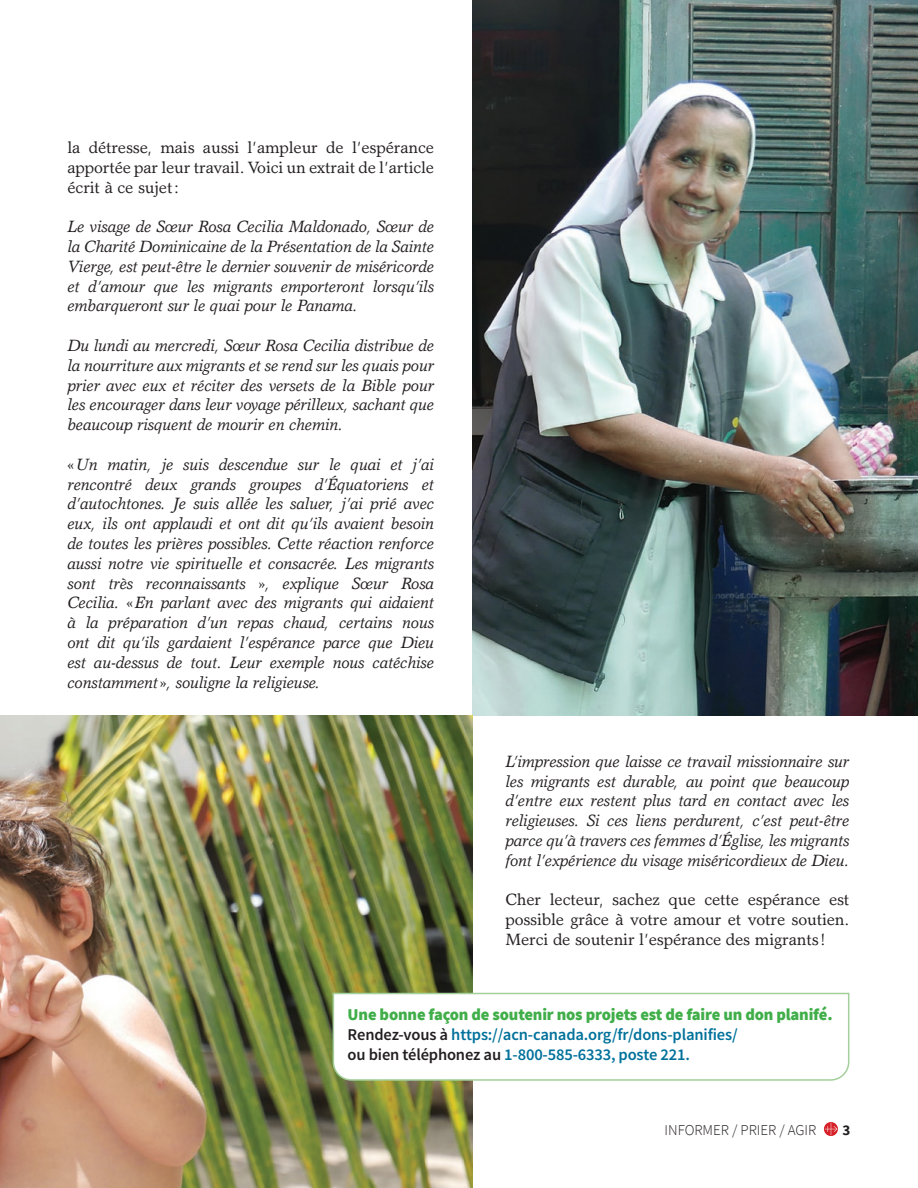
<style>
.page{position:relative;width:918px;height:1188px;background:#fff}
.page>*{position:absolute;margin:0;border:0;box-sizing:border-box;transform-origin:0 0}
.t1{font:italic 16.5px/19.8px "Garth Graphic";letter-spacing:-.01em;color:#231f20;text-align:justify}
.t2{font:16.5px/19.8px "Garth Graphic Std";letter-spacing:-.01em;color:#231f20;text-align:justify}
.t3{font:600 16.5px/19.8px "Source Sans Pro";letter-spacing:-.01em;color:#00719b}
.t4{font:300 15px "Source Sans Pro";color:#231f20}
.t5{font:700 15px "Source Sans Pro";color:#231f20}
.s1{font-weight:900;color:#40ae49}
.s2{color:#231f20}
</style>
<div class="page">
<img style="left:472px;top:0;width:446px;height:716px">
<svg style="left:824px;top:1122px;width:14px;height:14px"></svg>
<svg style="left:825px;top:1123px;width:12px;height:12px"></svg>
<img style="left:0;top:716px;width:472px;height:472px">
<svg style="left:332px;top:992px;width:518px;height:89px"></svg>
<p class="t2" style="left:68px;top:138px;width:368px">la détresse, mais aussi l’ampleur de l’espérance apportée par leur travail. Voici un extrait de l’article écrit à ce sujet:</p>
<p class="t1" style="left:68px;top:217px;width:368px">Le visage de Sœur Rosa Cecilia Maldonado, Sœur de la Charité Dominicaine de la Présentation de la Sainte Vierge, est peut-être le dernier souvenir de miséricorde et d’amour que les migrants emporteront lorsqu’ils embarqueront sur le quai pour le Panama.</p>
<p class="t1" style="left:68px;top:335px;width:368px">Du lundi au mercredi, Sœur Rosa Cecilia distribue de la nourriture aux migrants et se rend sur les quais pour prier avec eux et réciter des versets de la Bible pour les encourager dans leur voyage périlleux, sachant que beaucoup risquent de mourir en chemin.</p>
<p class="t1" style="left:68px;top:454px;width:368px">«Un matin, je suis descendue sur le quai et j’ai rencontré deux grands groupes d’Équatoriens et d’autochtones. Je suis allée les saluer, j’ai prié avec eux, ils ont applaudi et ont dit qu’ils avaient besoin de toutes les prières possibles. Cette réaction renforce aussi notre vie spirituelle et consacrée. Les migrants sont très reconnaissants », explique Sœur Rosa Cecilia. «En parlant avec des migrants qui aidaient à la préparation d’un repas chaud, certains nous ont dit qu’ils gardaient l’espérance parce que Dieu est au-dessus de tout. Leur exemple nous catéchise constamment », souligne la religieuse.</p>
<p class="t1" style="left:505px;top:751px;width:346px">L’impression que laisse ce travail missionnaire sur les migrants est durable, au point que beaucoup d’entre eux restent plus tard en contact avec les religieuses. Si ces liens perdurent, c’est peut-être parce qu’à travers ces femmes d’Église, les migrants font l’expérience du visage miséricordieux de Dieu.</p>
<p class="t2" style="left:505px;top:890px;width:346px">Cher lecteur, sachez que cette espérance est possible grâce à votre amour et votre soutien.<br>Merci de soutenir l’espérance des migrants!</p>
<p class="t3" style="left:348px;top:1005px;width:487px"><span class="s1">Une bonne façon de soutenir nos projets est de faire un don planifé.<br></span><span class="s2">Rendez-vous à</span> https://acn-canada.org/fr/dons-planifies/<br><span class="s2">ou bien téléphonez au</span> 1-800-585-6333, poste 221.</p>
<p class="t4" style="left:665px;top:1121px;width:153px">INFORMER / PRIER / AGIR</p>
<p class="t5" style="left:843px;top:1120px;width:9px">3</p>
</div>
